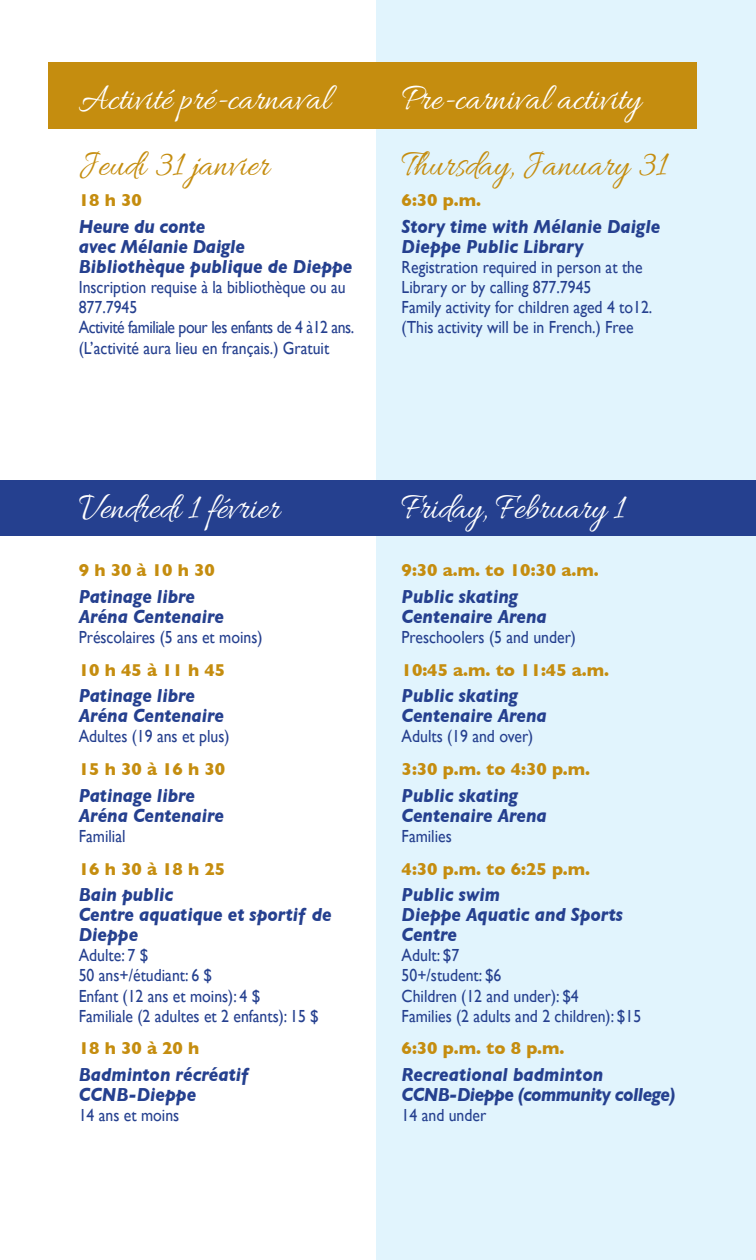
<style>
.page{position:relative;width:756px;height:1260px;background:#fff}
.page>*{position:absolute;margin:0;border:0;box-sizing:border-box;transform-origin:0 0}
.t1{font:38.5px "Allura";color:#fff;scale:.9 1}
.t2{font:38.5px "Allura";color:#c58d0f;scale:.9 1}
.t3{font:italic 700 19.25px/20.1px "Gill Sans";color:#25408f;scale:.9 1}
.t4{font:italic 700 19.25px/20.1px "Gill Sans";letter-spacing:-.03em;color:#25408f;scale:.9 1}
.t5{font:17.5px/20.1px "Gill Sans";color:#25408f;scale:.9 1}
.t6{font:700 17.5px "Gill Sans";color:#c58d0f}
</style>
<div class="page">
<div style="left:376px;top:0;width:380px;height:1260px;background:#e1f4fd"></div>
<div style="left:0;top:480px;width:756px;height:56px;background:#25408f"></div>
<div style="left:48px;top:63px;width:649px;height:66px;background:#c58d0f"></div>
<h1 class="t1" style="left:79px;top:77px;width:281px">Activité pré-carnaval</h1>
<h1 class="t2" style="left:79px;top:143px;width:213px">Jeudi 31 janvier</h1>
<p class="t6" style="left:79px;top:190px;width:65px">18 h 30</p>
<p class="t3" style="left:79px;top:216px;width:306px">Heure du conte<br>avec Mélanie Daigle<br>Bibliothèque publique de Dieppe</p>
<p class="t5" style="left:79px;top:277px;width:308px">Inscription requise à la bibliothèque ou au 877.7945<br>Activité familiale pour les enfants de 4 à12 ans. (L’activité aura lieu en français.) Gratuit</p>
<h1 class="t1" style="left:402px;top:77px;width:267px">Pre-carnival activity</h1>
<h1 class="t2" style="left:402px;top:143px;width:296px">Thursday, January 31</h1>
<p class="t6" style="left:402px;top:190px;width:81px">6:30 p.m.</p>
<p class="t3" style="left:402px;top:216px;width:289px">Story time with Mélanie Daigle<br>Dieppe Public Library</p>
<p class="t5" style="left:402px;top:257px;width:280px">Registration required in person at the Library or by calling 877.7945<br>Family activity for children aged 4 to12. (This activity will be in French.) Free</p>
<h1 class="t1" style="left:79px;top:486px;width:225px">Vendredi 1 février</h1>
<p class="t6" style="left:79px;top:560px;width:138px">9 h 30 à 10 h 30</p>
<p class="t3" style="left:79px;top:586px;width:163px">Patinage libre<br>Aréna Centenaire</p>
<p class="t5" style="left:79px;top:627px;width:206px">Préscolaires (5 ans et moins)</p>
<p class="t6" style="left:79px;top:660px;width:148px">10 h 45 à 11 h 45</p>
<p class="t3" style="left:79px;top:685px;width:163px">Patinage libre<br>Aréna Centenaire</p>
<p class="t5" style="left:79px;top:726px;width:169px">Adultes (19 ans et plus)</p>
<p class="t6" style="left:79px;top:759px;width:148px">15 h 30 à 16 h 30</p>
<p class="t3" style="left:79px;top:785px;width:163px">Patinage libre<br>Aréna Centenaire</p>
<p class="t5" style="left:79px;top:826px;width:53px">Familial</p>
<p class="t6" style="left:79px;top:858px;width:148px">16 h 30 à 18 h 25</p>
<p class="t3" style="left:79px;top:884px;width:283px">Bain public<br>Centre aquatique et sportif de<br>Dieppe</p>
<p class="t5" style="left:79px;top:945px;width:268px">Adulte: 7 $<br>50 ans+/étudiant: 6 $<br>Enfant (12 ans et moins): 4 $<br>Familiale (2 adultes et 2 enfants): 15 $</p>
<p class="t6" style="left:79px;top:1038px;width:122px">18 h 30 à 20 h</p>
<p class="t3" style="left:79px;top:1064px;width:191px">Badminton récréatif<br>CCNB-Dieppe</p>
<p class="t5" style="left:79px;top:1105px;width:113px">14 ans et moins</p>
<h1 class="t1" style="left:402px;top:486px;width:249px">Friday, February 1</h1>
<p class="t6" style="left:402px;top:560px;width:199px">9:30 a.m. to 10:30 a.m.</p>
<p class="t3" style="left:402px;top:586px;width:163px">Public skating<br>Centenaire Arena</p>
<p class="t5" style="left:402px;top:627px;width:195px">Preschoolers (5 and under)</p>
<p class="t6" style="left:402px;top:660px;width:209px">10:45 a.m. to 11:45 a.m.</p>
<p class="t3" style="left:402px;top:685px;width:163px">Public skating<br>Centenaire Arena</p>
<p class="t5" style="left:402px;top:726px;width:148px">Adults (19 and over)</p>
<p class="t6" style="left:402px;top:759px;width:190px">3:30 p.m. to 4:30 p.m.</p>
<p class="t3" style="left:402px;top:785px;width:163px">Public skating<br>Centenaire Arena</p>
<p class="t5" style="left:402px;top:826px;width:57px">Families</p>
<p class="t6" style="left:402px;top:858px;width:190px">4:30 p.m. to 6:25 p.m.</p>
<p class="t3" style="left:402px;top:884px;width:247px">Public swim<br>Dieppe Aquatic and Sports<br>Centre</p>
<p class="t5" style="left:402px;top:945px;width:268px">Adult: $7<br>50+/student: $6<br>Children (12 and under): $4<br>Families (2 adults and 2 children): $15</p>
<p class="t6" style="left:402px;top:1038px;width:164px">6:30 p.m. to 8 p.m.</p>
<p class="t4" style="left:402px;top:1064px;width:305px">Recreational badminton<br>CCNB-Dieppe (community college)</p>
<p class="t5" style="left:402px;top:1105px;width:96px">14 and under</p>
</div>
